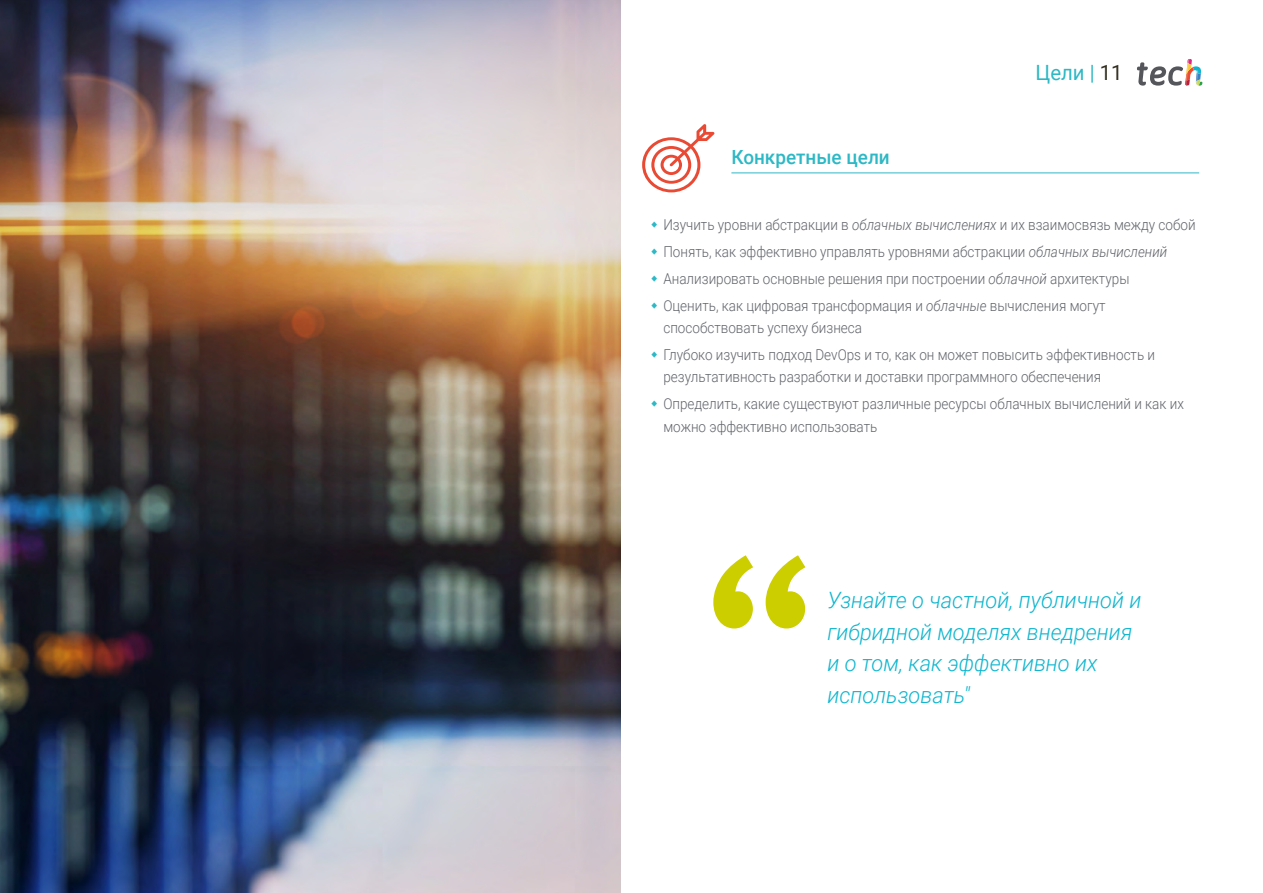
<style>
.page{position:relative;width:1263px;height:893px;background:#fff}
.page>*{position:absolute;margin:0;border:0;box-sizing:border-box;transform-origin:0 0}
.t1{font:italic 300 22.5px/31.5px "Roboto";color:#0fb6cf}
.t2{font:21px "Roboto";color:#2db8c5}
.t3{font:500 19.5px "Roboto";color:#2db8c5}
.t4{font:300 15px/26.7px "Roboto";color:#61646a;scale:.9 1}
.s1{color:#312e20}
.s2{font-style:italic}
</style>
<div class="page">
<hr style="left:731px;top:173px;width:468px;height:1px;background:#2db8c5">
<svg style="left:642px;top:124px;width:72px;height:68px"></svg>
<svg style="left:1137px;top:59px;width:65px;height:27px"></svg>
<svg style="left:713px;top:555px;width:92px;height:73px"></svg>
<img style="left:0;top:0;width:621px;height:893px">
<h3 class="t3" style="left:731px;top:144px;width:160px">Конкретные цели</h3>
<h2 class="t2" style="left:1035px;top:57px;width:89px">Цели | <span class="s1">11</span></h2>
<p class="t4" style="left:663px;top:211px;width:593px">Изучить уровни абстракции в <span class="s2">облачных вычислениях</span> и их взаимосвязь между собой Понять, как эффективно управлять уровнями абстракции <span class="s2">облачных вычислений </span>Анализировать основные решения при построении <span class="s2">облачной</span> архитектуры<br>Оценить, как цифровая трансформация и <span class="s2">облачные</span> вычисления могут</p>
<p class="t4" style="left:663px;top:314px;width:548px">способствовать успеху бизнеса<br>Глубоко изучить подход DevOps и то, как он может повысить эффективность и</p>
<p class="t4" style="left:663px;top:363px;width:580px">результативность разработки и доставки программного обеспечения<br>Определить, какие существуют различные ресурсы облачных вычислений и как их</p>
<p class="t4" style="left:663px;top:412px;width:239px">можно эффективно использовать</p>
<h1 class="t1" style="left:827px;top:584px;width:315px">Узнайте о частной, публичной и гибридной моделях внедрения и о том, как эффективно их использовать"</h1>
</div>
